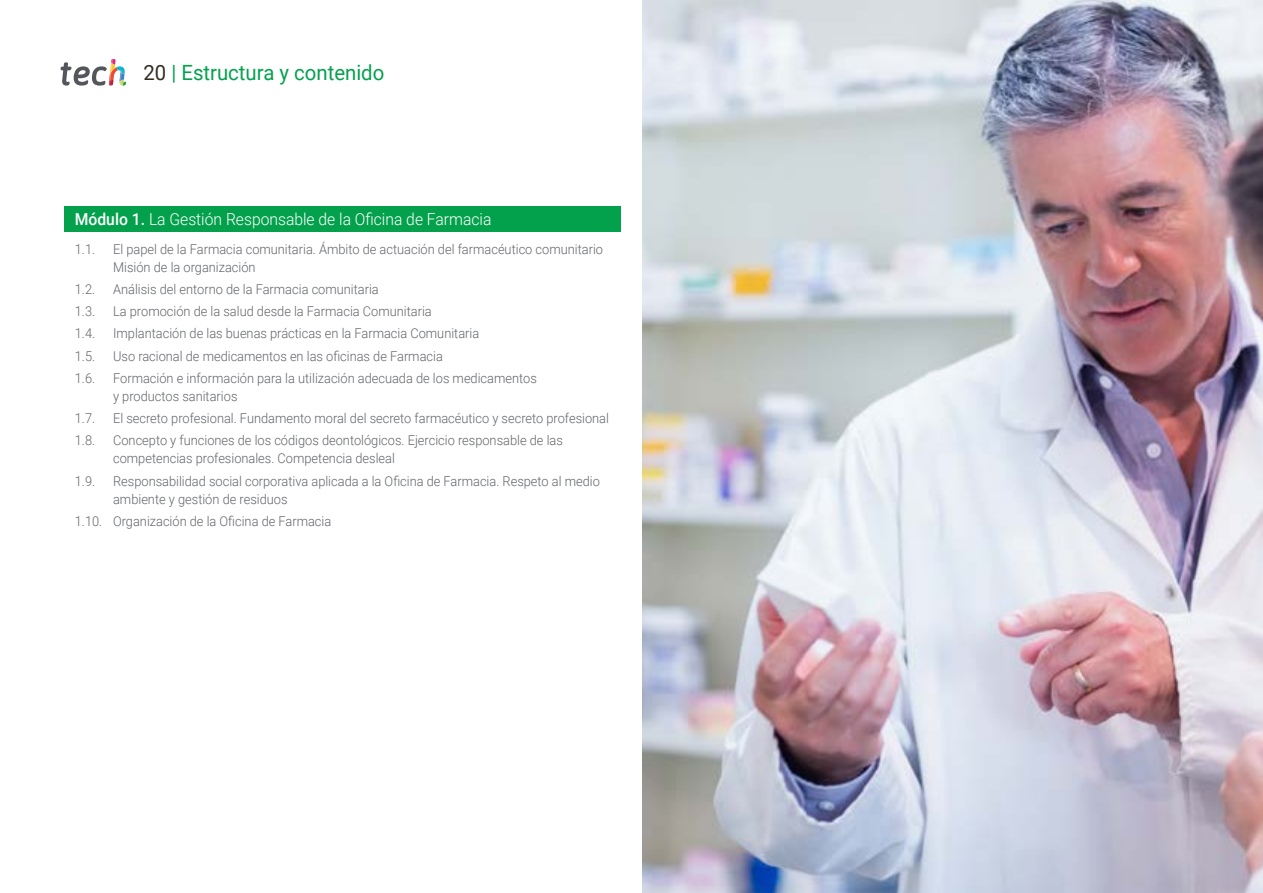
<style>
.page{position:relative;width:1263px;height:893px;background:#fff}
.page>*{position:absolute;margin:0;border:0;box-sizing:border-box;transform-origin:0 0}
.t1{font:21px "Roboto";color:#04a14d}
.t2{font:300 16.5px "Roboto";color:#fff;scale:.95 1}
.t3{font:300 13.5px/18px "Roboto";color:#61646a;scale:.95 1}
.s1{color:#312e20}
.s2{font-weight:500}
</style>
<div class="page">
<div style="left:64px;top:206px;width:557px;height:25px;background:#04a14d"></div>
<img style="left:642px;top:0;width:621px;height:893px">
<svg style="left:61px;top:59px;width:65px;height:27px"></svg>
<h1 class="t1" style="left:144px;top:57px;width:242px"><span class="s1">20</span> | Estructura y contenido</h1>
<p class="t2" style="left:75px;top:208px;width:440px"><span class="s2">Módulo 1.</span> La Gestión Responsable de la Oficina de Farmacia</p>
<p class="t3" style="left:75px;top:239px;width:23px">1.1.</p>
<p class="t3" style="left:113px;top:239px;width:517px">El papel de la Farmacia comunitaria. Ámbito de actuación del farmacéutico comunitario<br>Misión de la organización</p>
<p class="t3" style="left:75px;top:280px;width:23px">1.2.</p>
<p class="t3" style="left:113px;top:280px;width:281px">Análisis del entorno de la Farmacia comunitaria</p>
<p class="t3" style="left:75px;top:302px;width:23px">1.3.</p>
<p class="t3" style="left:113px;top:302px;width:337px">La promoción de la salud desde la Farmacia Comunitaria</p>
<p class="t3" style="left:75px;top:324px;width:23px">1.4.</p>
<p class="t3" style="left:113px;top:324px;width:387px">Implantación de las buenas prácticas en la Farmacia Comunitaria</p>
<p class="t3" style="left:75px;top:346px;width:23px">1.5.</p>
<p class="t3" style="left:113px;top:346px;width:349px">Uso racional de medicamentos en las oficinas de Farmacia</p>
<p class="t3" style="left:75px;top:369px;width:23px">1.6.</p>
<p class="t3" style="left:113px;top:369px;width:447px">Formación e información para la utilización adecuada de los medicamentos y productos sanitarios</p>
<p class="t3" style="left:75px;top:409px;width:23px">1.7.</p>
<p class="t3" style="left:113px;top:409px;width:523px">El secreto profesional. Fundamento moral del secreto farmacéutico y secreto profesional</p>
<p class="t3" style="left:75px;top:431px;width:23px">1.8.</p>
<p class="t3" style="left:113px;top:431px;width:475px">Concepto y funciones de los códigos deontológicos. Ejercicio responsable de las competencias profesionales. Competencia desleal</p>
<p class="t3" style="left:75px;top:471px;width:23px">1.9.</p>
<p class="t3" style="left:113px;top:471px;width:514px">Responsabilidad social corporativa aplicada a la Oficina de Farmacia. Respeto al medio ambiente y gestión de residuos</p>
<p class="t3" style="left:75px;top:512px;width:271px">1.10. Organización de la Oficina de Farmacia</p>
</div>
